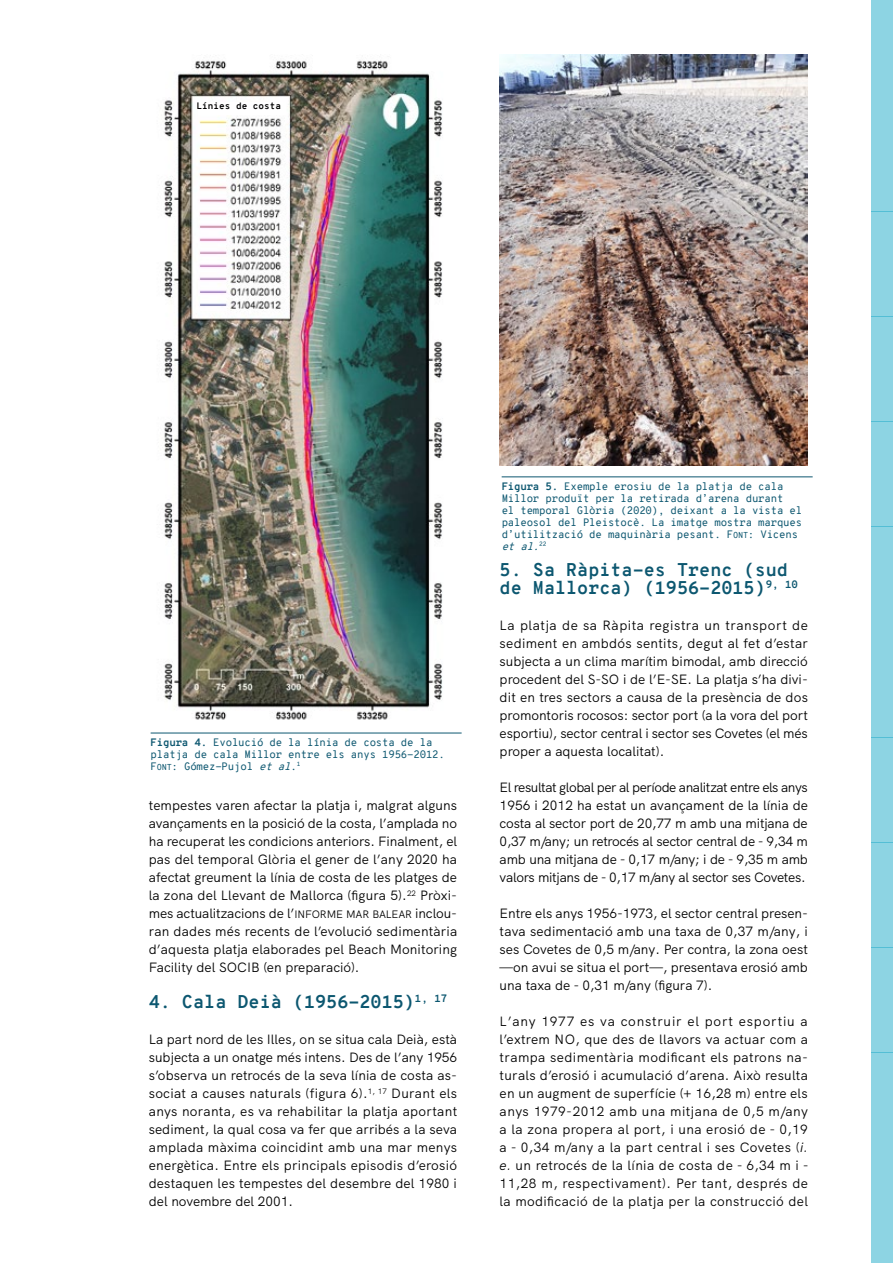
<style>
.page{position:relative;width:893px;height:1263px;background:#fff}
.page>*{position:absolute;margin:0;border:0;box-sizing:border-box;transform-origin:0 0}
.t1{font:700 18px/18px "Overpass Mono";color:#0c5770}
.t2{font:13.5px/18px "HK Grotesk";color:#000;text-align:justify}
.t3{font:10.5px/12px "Overpass Mono";letter-spacing:-.02em;color:#0d5770}
.t4{font:700 9.15px "Overpass Mono";color:#000}
.s1{font-weight:700}
.s2{font-family:"Overpass Mono Regular SC800"}
.s3{font-family:"Overpass Mono Regular SC800";font-size:8.4px}
.s4{font-style:italic}
.s5{font-family:"HK Grotesk Regular SC800";font-size:10.8px}
</style>
<div class="page">
<div style="left:872px;top:0;width:21px;height:106px;background:#8dd4e3"></div>
<div style="left:872px;top:421px;width:21px;height:106px;background:#8dd4e3"></div>
<div style="left:872px;top:842px;width:21px;height:105px;background:#8dd4e3"></div>
<div style="left:872px;top:211px;width:21px;height:105px;background:#8dd4e3"></div>
<div style="left:872px;top:632px;width:21px;height:105px;background:#8dd4e3"></div>
<div style="left:872px;top:1053px;width:21px;height:105px;background:#8dd4e3"></div>
<div style="left:872px;top:106px;width:21px;height:105px;background:#8dd4e3"></div>
<div style="left:872px;top:527px;width:21px;height:105px;background:#8dd4e3"></div>
<div style="left:872px;top:947px;width:21px;height:106px;background:#8dd4e3"></div>
<div style="left:872px;top:316px;width:21px;height:106px;background:#8dd4e3"></div>
<div style="left:872px;top:737px;width:21px;height:105px;background:#8dd4e3"></div>
<div style="left:872px;top:1158px;width:21px;height:105px;background:#8dd4e3"></div>
<hr style="left:151px;top:733px;width:311px;height:1px;background:#0d5770">
<hr style="left:502px;top:477px;width:311px;height:1px;background:#0d5770">
<img style="left:164px;top:60px;width:279px;height:660px">
<img style="left:500px;top:54px;width:308px;height:411px">
<div style="left:198px;top:102px;width:88px;height:13px;background:#fff"></div>
<p class="t4" style="left:197px;top:100px;width:86px">Línies de costa</p>
<p class="t3" style="left:151px;top:736px;width:296px"><span class="s1">Figura 4.</span> Evolució de la línia de costa de la platja de cala Millor entre els anys 1956-2012.<br><span class="s2">F</span><span class="s3">ONT</span>: Gómez-Pujol <span class="s4">et al</span>.<sup>1</sup></p>
<p class="t2" style="left:149px;top:795px;width:310px">tempestes varen afectar la platja i, malgrat alguns avançaments en la posició de la costa, l’amplada no ha recuperat les condicions anteriors. Finalment, el pas del temporal Glòria el gener de l’any 2020 ha afectat greument la línia de costa de les platges de la zona del Llevant de Mallorca (figura 5).<sup>22</sup> Pròxi&shy;mes actualitzacions de l’<span class="s5">INFORME MAR BALEAR</span> inclou&shy;ran dades més recents de l’evolució sedimentària d’aquesta platja elaborades pel Beach Monitoring Facility del SOCIB (en preparació).</p>
<h1 class="t1" style="left:149px;top:993px;width:300px">4. Cala Deià (1956-2015)<sup>1,</sup> <sup>17</sup></h1>
<p class="t2" style="left:149px;top:1029px;width:310px">La part nord de les Illes, on se situa cala Deià, està subjecta a un onatge més intens. Des de l’any 1956 s’observa un retrocés de la seva línia de costa as&shy;sociat a causes naturals (figura 6).<sup>1,</sup> <sup>17</sup> Durant els anys noranta, es va rehabilitar la platja aportant sediment, la qual cosa va fer que arribés a la seva amplada màxima coincidint amb una mar menys energètica. Entre els principals episodis d’erosió destaquen les tempestes del desembre del 1980 i del novembre del 2001.</p>
<p class="t3" style="left:502px;top:480px;width:302px"><span class="s1">Figura 5.</span> Exemple erosiu de la platja de cala Millor produït per la retirada d’arena durant<br>el temporal Glòria (2020), deixant a la vista el paleosol del Pleistocè. La imatge mostra marques d’utilització de maquinària pesant. <span class="s2">F</span><span class="s3">ONT</span>: Vicens <span class="s4">et al.</span><sup>22</sup></p>
<h1 class="t1" style="left:500px;top:561px;width:300px">5. Sa Ràpita-es Trenc (sud de Mallorca) (1956-2015)<sup>9,</sup> <sup>10</sup></h1>
<p class="t2" style="left:500px;top:615px;width:310px">La platja de sa Ràpita registra un transport de sediment en ambdós sentits, degut al fet d’estar subjecta a un clima marítim bimodal, amb direcció procedent del S-SO i de l’E-SE. La platja s’ha divi&shy;dit en tres sectors a causa de la presència de dos promontoris rocosos: sector port (a la vora del port esportiu), sector central i sector ses Covetes (el més proper a aquesta localitat).</p>
<p class="t2" style="left:500px;top:777px;width:310px">El resultat global per al període analitzat entre els anys 1956 i 2012 ha estat un avançament de la línia de costa al sector port de 20,77 m amb una mitjana de 0,37 m/any; un retrocés al sector central de - 9,34 m amb una mitjana de - 0,17 m/any; i de - 9,35 m amb valors mitjans de - 0,17 m/any al sector ses Covetes.</p>
<p class="t2" style="left:500px;top:903px;width:310px">Entre els anys 1956-1973, el sector central presen&shy;tava sedimentació amb una taxa de 0,37 m/any, i ses Covetes de 0,5 m/any. Per contra, la zona oest —on avui se situa el port—, presentava erosió amb una taxa de - 0,31 m/any (figura 7).</p>
<p class="t2" style="left:500px;top:1011px;width:310px">L’any 1977 es va construir el port esportiu a l’extrem NO, que des de llavors va actuar com a trampa sedimentària modificant els patrons na&shy;turals d’erosió i acumulació d’arena. Això resulta en un augment de superfície (+ 16,28 m) entre els anys 1979-2012 amb una mitjana de 0,5 m/any a la zona propera al port, i una erosió de - 0,19 a - 0,34 m/any a la part central i ses Covetes (<span class="s4">i. e.</span> un retrocés de la línia de costa de - 6,34 m i - 11,28 m, respectivament). Per tant, després de la modificació de la platja per la construcció del</p>
</div>
